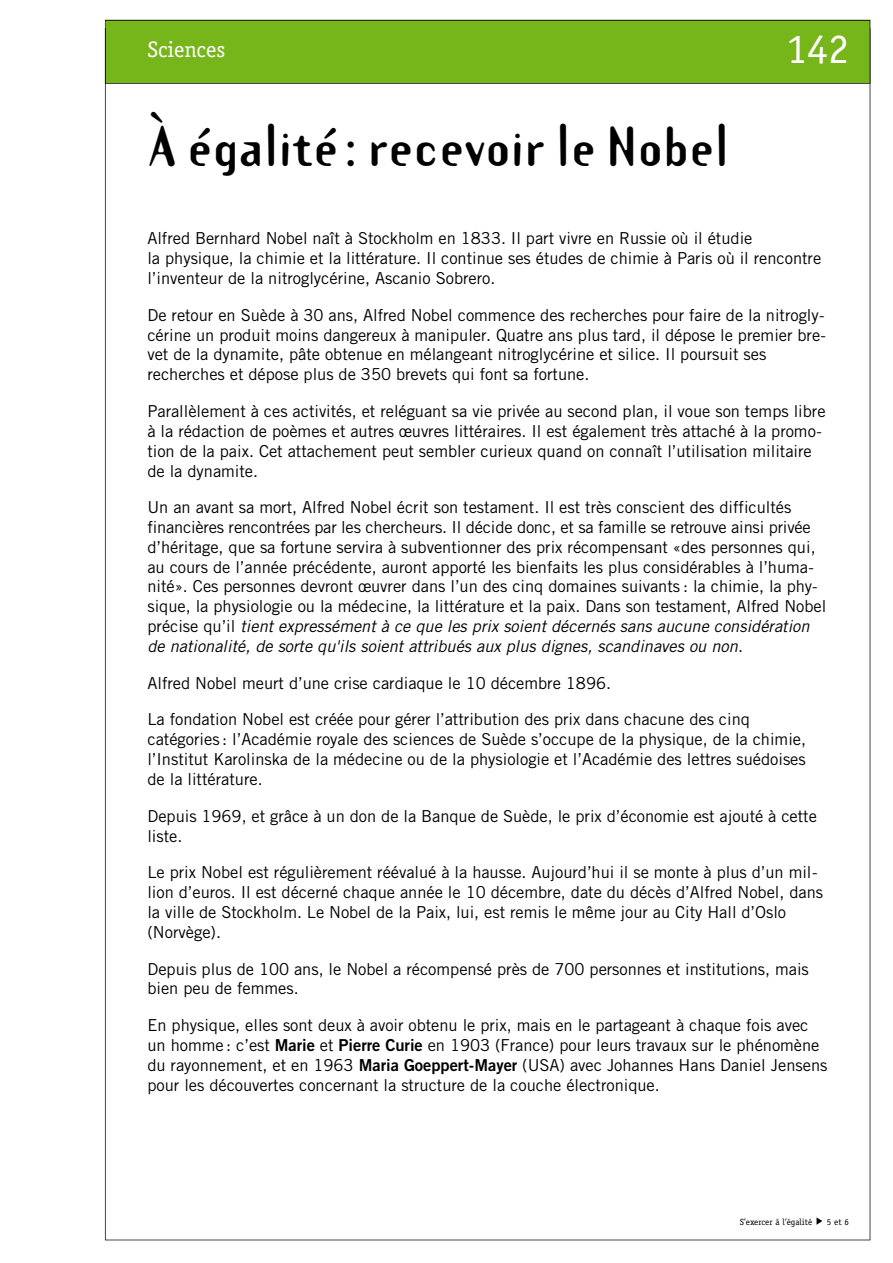
<style>
.page{position:relative;width:893px;height:1263px;background:#fff}
.page>*{position:absolute;margin:0;border:0;box-sizing:border-box;transform-origin:0 0}
.t1{font:700 49.5px "Template Gothic";letter-spacing:.02em;color:#000}
.t2{font:42px "Officina Serif";color:#fff}
.t3{font:22.5px "Officina Serif";color:#fff}
.t4{font:16.5px/19.8px "Trade Gothic";letter-spacing:-.005em;color:#000}
.t5{font:9px "Officina Serif";color:#000}
.s1{font-style:italic}
.s2{font-family:"Trade Gothic Bold Two"}
</style>
<div class="page">
<div style="left:105px;top:20px;width:765px;height:64px;background:#76b61b"></div>
<svg style="left:816px;top:1217px;width:6px;height:8px"></svg>
<h3 class="t3" style="left:147px;top:41px;width:79px">Sciences</h3>
<h2 class="t2" style="left:786px;top:33px;width:64px">142</h2>
<h1 class="t1" style="left:147px;top:126px;width:583px">À égalité : recevoir le Nobel</h1>
<p class="t4" style="left:147px;top:230px;width:675px">Alfred Bernhard Nobel naît à Stockholm en 1833. Il part vivre en Russie où il étudie<br>la physique, la chimie et la littérature. Il continue ses études de chimie à Paris où il rencontre l’inventeur de la nitroglycérine, Ascanio Sobrero.</p>
<p class="t4" style="left:147px;top:306px;width:680px">De retour en Suède à 30 ans, Alfred Nobel commence des recherches pour faire de la nitrogly&shy;cérine un produit moins dangereux à manipuler. Quatre ans plus tard, il dépose le premier bre&shy;vet de la dynamite, pâte obtenue en mélangeant nitroglycérine et silice. Il poursuit ses recherches et dépose plus de 350 brevets qui font sa fortune.</p>
<p class="t4" style="left:147px;top:403px;width:680px">Parallèlement à ces activités, et reléguant sa vie privée au second plan, il voue son temps libre à la rédaction de poèmes et autres œuvres littéraires. Il est également très attaché à la promo&shy;tion de la paix. Cet attachement peut sembler curieux quand on connaît l’utilisation militaire de la dynamite.</p>
<p class="t4" style="left:147px;top:499px;width:680px">Un an avant sa mort, Alfred Nobel écrit son testament. Il est très conscient des difficultés financières rencontrées par les chercheurs. Il décide donc, et sa famille se retrouve ainsi privée d’héritage, que sa fortune servira à subventionner des prix récompensant «des personnes qui, au cours de l’année précédente, auront apporté les bienfaits les plus considérables à l’huma&shy;nité». Ces personnes devront œuvrer dans l’un des cinq domaines suivants : la chimie, la phy&shy;sique, la physiologie ou la médecine, la littérature et la paix. Dans son testament, Alfred Nobel précise qu’il <span class="s1">tient expressément à ce que les prix soient décernés sans aucune considération de nationalité, de sorte qu'ils soient attribués aux plus dignes, scandinaves ou non</span>.</p>
<p class="t4" style="left:147px;top:674px;width:465px">Alfred Nobel meurt d’une crise cardiaque le 10 décembre 1896.</p>
<p class="t4" style="left:147px;top:711px;width:660px">La fondation Nobel est créée pour gérer l’attribution des prix dans chacune des cinq catégories : l’Académie royale des sciences de Suède s’occupe de la physique, de la chimie, l’Institut Karolinska de la médecine ou de la physiologie et l’Académie des lettres suédoises de la littérature.</p>
<p class="t4" style="left:147px;top:807px;width:671px">Depuis 1969, et grâce à un don de la Banque de Suède, le prix d’économie est ajouté à cette liste.</p>
<p class="t4" style="left:147px;top:864px;width:677px">Le prix Nobel est régulièrement réévalué à la hausse. Aujourd’hui il se monte à plus d’un mil&shy;lion d’euros. Il est décerné chaque année le 10 décembre, date du décès d’Alfred Nobel, dans la ville de Stockholm. Le Nobel de la Paix, lui, est remis le même jour au City Hall d’Oslo (Norvège).</p>
<p class="t4" style="left:147px;top:960px;width:663px">Depuis plus de 100 ans, le Nobel a récompensé près de 700 personnes et institutions, mais bien peu de femmes.</p>
<p class="t4" style="left:147px;top:1017px;width:682px">En physique, elles sont deux à avoir obtenu le prix, mais en le partageant à chaque fois avec un homme : c’est <span class="s2">Marie</span> et <span class="s2">Pierre Curie</span> en 1903 (France) pour leurs travaux sur le phénomène du rayonnement, et en 1963 <span class="s2">Maria Goeppert-Mayer</span> (USA) avec Johannes Hans Daniel Jensens pour les découvertes concernant la structure de la couche électronique.</p>
<p class="t5" style="left:740px;top:1218px;width:74px">S’exercer à l’égalité</p>
<p class="t5" style="left:827px;top:1218px;width:24px">5 et 6</p>
</div>
